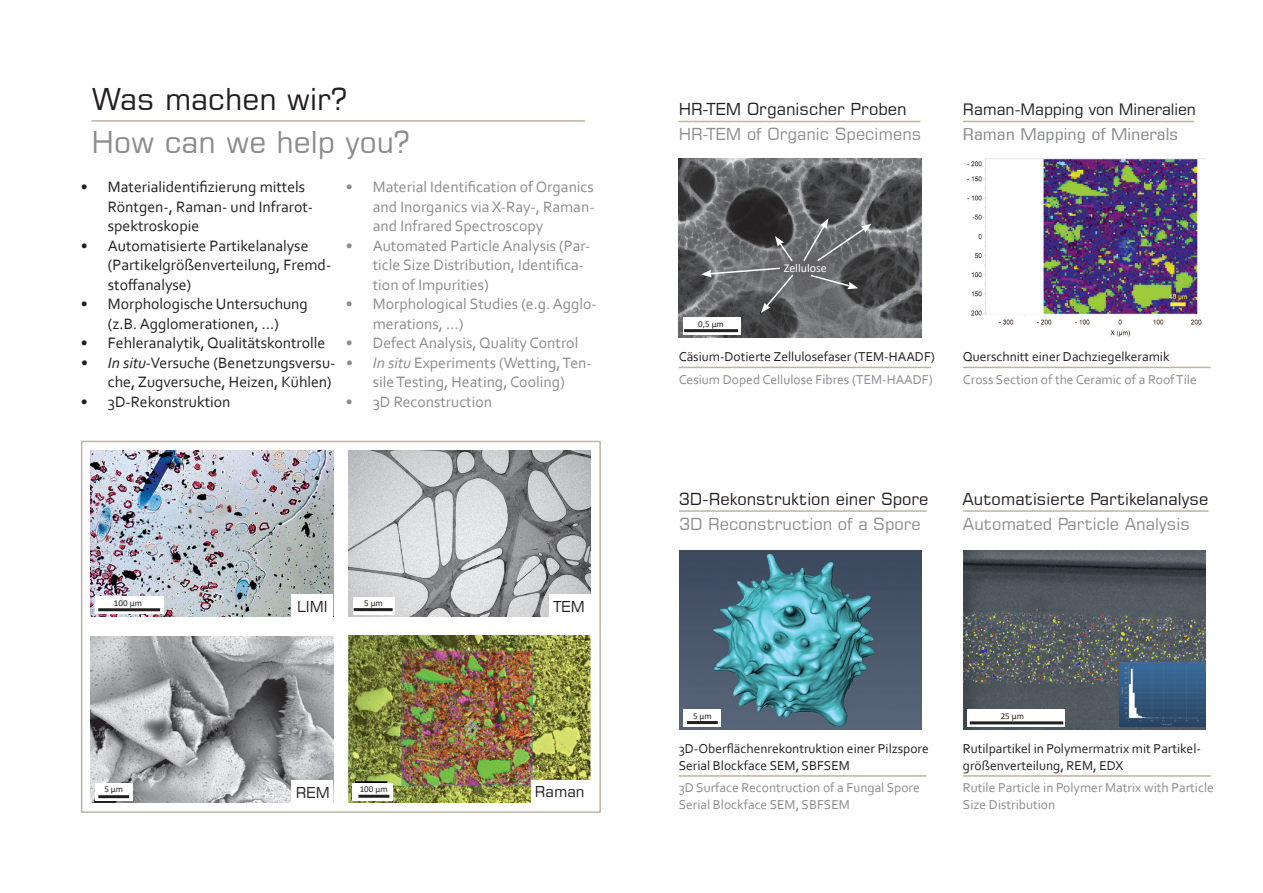
<style>
.page{position:relative;width:1263px;height:893px;background:#fff}
.page>*{position:absolute;margin:0;border:0;box-sizing:border-box;transform-origin:0 0}
.t1{font:30px "Square 721 BT";color:#8a8c8f}
.t2{font:30px "Square 721 BT";color:#231f20}
.t3{font:16.5px "Square 721 BT";color:#231f20}
.t4{font:16.5px "Square 721 BT";color:#8a8c8f}
.t5{font:condensed 16.5px "Square 721 BT";color:#8a8c8f;scale:1.3 1}
.t6{font:15.75px/19.5px "Corbel";color:#8a8c8f}
.t7{font:15.75px/19.5px "Corbel";color:#231f20}
.t8{font:15.75px "Square 721 BT";letter-spacing:-.01em;color:#231f20}
.t9{font:15px "Square 721 BT";color:#231f20}
.t10{font:13.5px/16.2px "Corbel";color:#231f20}
.t11{font:13.5px/16.2px "Corbel";color:#8a8c8f}
.t12{font:12px "Calibri";color:#fff}
.t13{font:9px "Calibri";color:#231f20}
.s1{font-style:italic}
</style>
<div class="page">
<img style="left:679px;top:158px;width:242px;height:179px">
<img style="left:964px;top:551px;width:242px;height:178px">
<div style="left:81px;top:441px;width:520px;height:372px;border:2px solid #beb3a0"></div>
<img style="left:349px;top:636px;width:242px;height:167px">
<hr style="left:92px;top:120px;width:493px;height:2px;background:#beb3a0">
<hr style="left:679px;top:121px;width:241px;height:1px;background:#beb3a0">
<hr style="left:679px;top:510px;width:248px;height:2px;background:#beb3a0">
<hr style="left:963px;top:510px;width:245px;height:2px;background:#beb3a0">
<hr style="left:963px;top:121px;width:231px;height:1px;background:#beb3a0">
<hr style="left:679px;top:367px;width:252px;height:1px;background:#beb3a0">
<hr style="left:963px;top:367px;width:248px;height:1px;background:#beb3a0">
<hr style="left:963px;top:775px;width:248px;height:2px;background:#beb3a0">
<hr style="left:679px;top:775px;width:247px;height:2px;background:#beb3a0">
<img style="left:91px;top:451px;width:242px;height:165px">
<img style="left:91px;top:637px;width:242px;height:166px">
<img style="left:348px;top:451px;width:243px;height:166px">
<img style="left:967px;top:158px;width:239px;height:179px">
<img style="left:679px;top:551px;width:242px;height:178px">
<div style="left:291px;top:594px;width:42px;height:22px;background:#fff"></div>
<div style="left:95px;top:783px;width:37px;height:17px;background:#fff"></div>
<div style="left:549px;top:594px;width:42px;height:22px;background:#fff"></div>
<div style="left:531px;top:781px;width:60px;height:22px;background:#fff"></div>
<div style="left:95px;top:597px;width:68px;height:17px;background:#fff"></div>
<hr style="left:98px;top:608px;width:62px;height:3px;background:#231f20">
<hr style="left:98px;top:795px;width:31px;height:3px;background:#231f20">
<div style="left:291px;top:780px;width:42px;height:23px;background:#fff"></div>
<div style="left:353px;top:783px;width:40px;height:17px;background:#fff"></div>
<hr style="left:358px;top:795px;width:31px;height:3px;background:#231f20">
<div style="left:353px;top:597px;width:41px;height:17px;background:#fff"></div>
<hr style="left:354px;top:608px;width:39px;height:3px;background:#231f20">
<div style="left:683px;top:710px;width:38px;height:17px;background:#fff"></div>
<hr style="left:687px;top:721px;width:31px;height:3px;background:#231f20">
<img style="left:1119px;top:662px;width:87px;height:64px">
<div style="left:968px;top:710px;width:97px;height:17px;background:#fff"></div>
<hr style="left:970px;top:721px;width:93px;height:3px;background:#231f20">
<div style="left:683px;top:317px;width:57px;height:17px;background:#fff"></div>
<hr style="left:684px;top:329px;width:54px;height:3px;background:#231f20">
<svg style="left:809px;top:274px;width:49px;height:15px"></svg>
<svg style="left:802px;top:218px;width:69px;height:45px;background:#727376"></svg>
<svg style="left:701px;top:236px;width:94px;height:77px;background:#6d6e70"></svg>
<h1 class="t2" style="left:92px;top:80px;width:257px">Was machen wir?</h1>
<h1 class="t1" style="left:92px;top:123px;width:319px">How can we help you?</h1>
<p class="t7" style="left:108px;top:177px;width:207px;text-indent:-27px">• Materialidentifizierung mittels<br>Röntgen-, Raman- und Infrarot&shy;spektroskopie</p>
<p class="t7" style="left:108px;top:235px;width:225px;text-indent:-27px">• Automatisierte Partikelanalyse (Partikelgrößenverteilung, Fremd&shy;stoffanalyse)</p>
<p class="t7" style="left:81px;top:294px;width:229px;text-align:center">• Morphologische Untersuchung (z.B. Agglomerationen, …)</p>
<p class="t7" style="left:81px;top:333px;width:246px">• Fehleranalytik, Qualitätskontrolle</p>
<p class="t7" style="left:81px;top:352px;width:256px;text-align:right"><span class="s1">• In situ</span>-Versuche (Benetzungsversu&shy;che, Zugversuche, Heizen, Kühlen)</p>
<p class="t7" style="left:81px;top:391px;width:151px">• 3D-Rekonstruktion</p>
<p class="t6" style="left:373px;top:177px;width:223px;text-align:justify;text-indent:-27px">• Material Identification of Organics and Inorganics via X-Ray-, Raman&shy;and Infrared Spectroscopy</p>
<p class="t6" style="left:373px;top:235px;width:219px;text-indent:-27px">• Automated Particle Analysis (Par&shy;ticle Size Distribution, Identifica&shy;tion of Impurities)</p>
<p class="t6" style="left:373px;top:294px;width:226px;text-indent:-27px">• Morphological Studies (e.g. Agglo&shy;merations, …)</p>
<p class="t6" style="left:346px;top:333px;width:234px">• Defect Analysis, Quality Control</p>
<p class="t6" style="left:346px;top:352px;width:247px;text-align:center"><span class="s1">• In situ</span> Experiments (Wetting, Ten&shy;sile Testing, Heating, Cooling)</p>
<p class="t6" style="left:346px;top:391px;width:148px">• 3D Reconstruction</p>
<p class="t13" style="left:114px;top:596px;width:29px">100 µm</p>
<p class="t13" style="left:364px;top:596px;width:20px">5 µm</p>
<p class="t9" style="left:297px;top:597px;width:32px">LIMI</p>
<p class="t9" style="left:553px;top:597px;width:33px">TEM</p>
<p class="t13" style="left:104px;top:783px;width:20px">5 µm</p>
<p class="t9" style="left:296px;top:783px;width:36px">REM</p>
<p class="t13" style="left:360px;top:783px;width:29px">100 µm</p>
<p class="t9" style="left:535px;top:783px;width:51px">Raman</p>
<p class="t3" style="left:679px;top:99px;width:229px">HR-TEM Organischer Proben</p>
<p class="t4" style="left:679px;top:124px;width:244px">HR-TEM of Organic Specimens</p>
<p class="t8" style="left:963px;top:100px;width:234px">Raman-Mapping von Mineralien</p>
<p class="t5" style="left:963px;top:125px;width:167px">Raman Mapping of Minerals</p>
<p class="t13" style="left:698px;top:317px;width:27px">0,5 µm</p>
<p class="t12" style="left:784px;top:260px;width:44px">Zellulose</p>
<p class="t10" style="left:679px;top:348px;width:258px">Cäsium-Dotierte Zellulosefaser (TEM-HAADF)</p>
<p class="t11" style="left:679px;top:371px;width:256px">Cesium Doped Cellulose Fibres (TEM-HAADF)</p>
<p class="t10" style="left:963px;top:348px;width:208px">Querschnitt einer Dachziegelkeramik</p>
<p class="t11" style="left:963px;top:371px;width:235px">Cross Section of the Ceramic of a Roof Tile</p>
<p class="t3" style="left:679px;top:488px;width:251px">3D-Rekonstruktion einer Spore</p>
<p class="t4" style="left:679px;top:514px;width:243px">3D Reconstruction of a Spore</p>
<p class="t3" style="left:962px;top:488px;width:247px">Automatisierte Partikelanalyse</p>
<p class="t4" style="left:963px;top:514px;width:229px">Automated Particle Analysis</p>
<p class="t13" style="left:693px;top:710px;width:20px">5 µm</p>
<p class="t13" style="left:1001px;top:710px;width:25px">25 µm</p>
<p class="t10" style="left:679px;top:740px;width:252px">3D-Oberflächenrekontruktion einer Pilzspore<br>Serial Blockface SEM, SBFSEM</p>
<p class="t11" style="left:679px;top:779px;width:243px">3D Surface Recontruction of a Fungal Spore<br>Serial Blockface SEM, SBFSEM</p>
<p class="t10" style="left:963px;top:740px;width:239px">Rutilpartikel in Polymermatrix mit Partikel&shy;größenverteilung, REM, EDX</p>
<p class="t11" style="left:963px;top:779px;width:252px">Rutile Particle in Polymer Matrix with Particle<br>Size Distribution</p>
</div>
